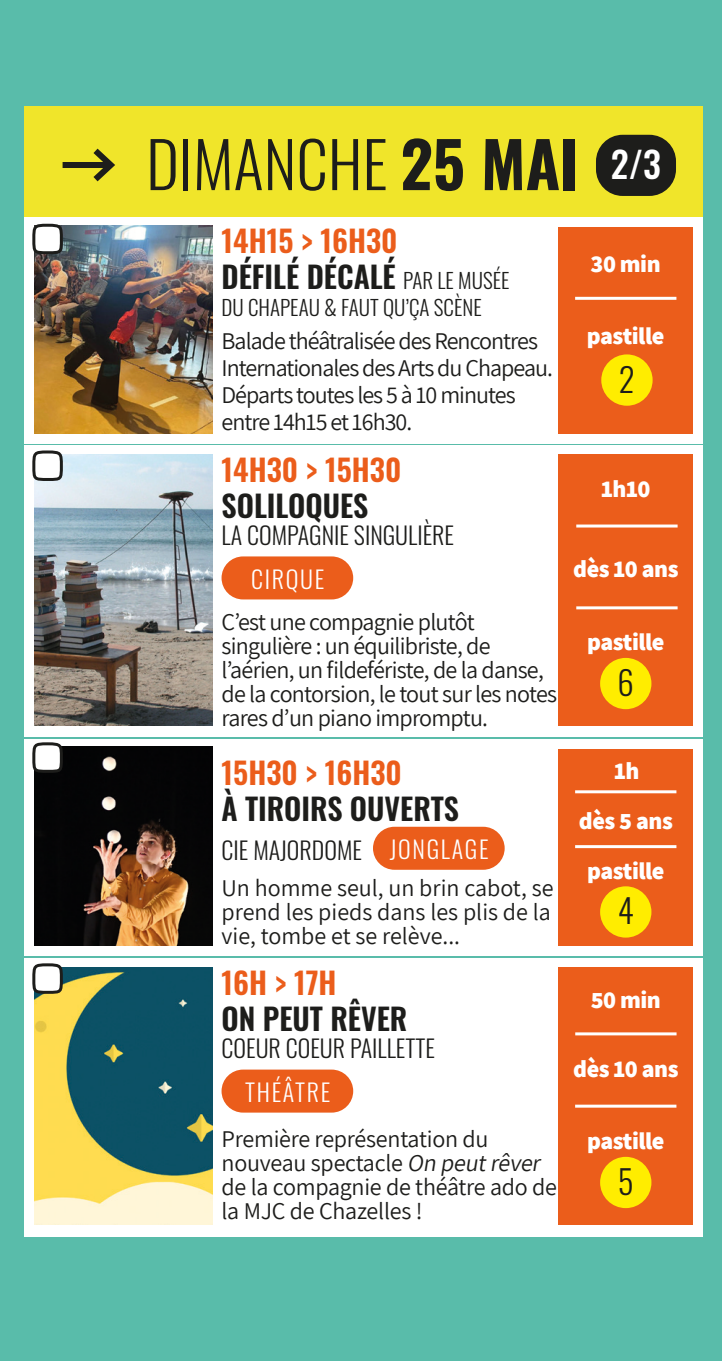
<style>
.page{position:relative;width:722px;height:1361px;background:#fff}
.page>*{position:absolute;margin:0;border:0;box-sizing:border-box;transform-origin:0 0}
.t1{font:300 63px "Oswald";color:#1d1d1b}
.t2{font:500 36px "Oswald";color:#fff}
.t3{font:300 33px "Oswald";color:#1d1d1b}
.t4{font:600 30px/36px "Oswald";color:#1d1d1b}
.t5{font:600 30px "Oswald";color:#eb5d1b}
.t6{font:24px/24px "Assistant";letter-spacing:-.03em;color:#1d1d1b}
.t7{font:24px/24px "Assistant";letter-spacing:-.01em;color:#1d1d1b}
.t8{font:800 24px/49.2px "Assistant";letter-spacing:-.02em;color:#fff;text-align:center}
.t9{font:300 24px "Oswald";color:#1d1d1b}
.t10{font:300 24px "Oswald";letter-spacing:.07em;color:#fff}
.t11{font:300 21px "Oswald";color:#1d1d1b}
.s1{font-weight:700}
.s2{color:#eb5d1b}
.s3{font-weight:300;font-size:21px}
.s4{font-style:italic}
</style>
<div class="page">
<div style="left:0;top:0;width:721px;height:1361px;background:#59bcaa"></div>
<div style="left:25px;top:445px;width:677px;height:292px;background:#fff"></div>
<img style="left:35px;top:455px;width:177px;height:271px">
<div style="left:34px;top:452px;width:27px;height:27px;background:#fff;border-radius:50%"></div>
<div style="left:32px;top:450px;width:31px;height:31px;border:3px solid #1d1d1b;border-radius:50%"></div>
<div style="left:558px;top:455px;width:134px;height:271px;background:#eb5d1b"></div>
<div style="left:599px;top:658px;width:52px;height:51px;background:#ffed00;border-radius:50%"></div>
<div style="left:221px;top:556px;width:132px;height:43px;background:#eb5d1b;border-radius:22px"></div>
<hr style="left:576px;top:524px;width:101px;height:3px;background:#fff">
<hr style="left:576px;top:606px;width:101px;height:3px;background:#fff">
<div style="left:25px;top:739px;width:677px;height:217px;background:#fff"></div>
<img style="left:35px;top:746px;width:177px;height:199px">
<div style="left:34px;top:744px;width:27px;height:27px;background:#fff;border-radius:50%"></div>
<div style="left:32px;top:742px;width:31px;height:31px;border:3px solid #1d1d1b;border-radius:50%"></div>
<div style="left:558px;top:749px;width:134px;height:196px;background:#eb5d1b"></div>
<div style="left:599px;top:886px;width:52px;height:51px;background:#ffed00;border-radius:50%"></div>
<div style="left:373px;top:827px;width:131px;height:43px;background:#eb5d1b;border-radius:22px"></div>
<div style="left:25px;top:958px;width:677px;height:279px;background:#fff"></div>
<img style="left:35px;top:967px;width:177px;height:257px">
<div style="left:34px;top:965px;width:27px;height:27px;background:#fff;border-radius:50%"></div>
<div style="left:32px;top:963px;width:31px;height:31px;border:3px solid #1d1d1b;border-radius:50%"></div>
<div style="left:558px;top:967px;width:134px;height:257px;background:#eb5d1b"></div>
<div style="left:599px;top:1157px;width:52px;height:51px;background:#ffed00;border-radius:50%"></div>
<div style="left:221px;top:1069px;width:132px;height:43px;background:#eb5d1b;border-radius:22px"></div>
<hr style="left:575px;top:1032px;width:101px;height:3px;background:#fff">
<hr style="left:574px;top:1104px;width:102px;height:3px;background:#fff">
<div style="left:25px;top:217px;width:677px;height:226px;background:#fff"></div>
<div style="left:558px;top:227px;width:134px;height:206px;background:#eb5d1b"></div>
<hr style="left:574px;top:297px;width:102px;height:3px;background:#fff">
<div style="left:25px;top:106px;width:677px;height:111px;background:#f0e52a"></div>
<div style="left:63px;top:162px;width:48px;height:6px;background:#1d1d1b"></div>
<svg style="left:87px;top:142px;width:32px;height:46px"></svg>
<div style="left:601px;top:354px;width:51px;height:52px;background:#ffed00;border-radius:50%"></div>
<hr style="left:574px;top:790px;width:102px;height:3px;background:#fff">
<hr style="left:574px;top:845px;width:102px;height:3px;background:#fff">
<img style="left:35px;top:226px;width:177px;height:207px">
<div style="left:34px;top:225px;width:27px;height:28px;background:#fff;border-radius:50%"></div>
<div style="left:32px;top:224px;width:31px;height:30px;border:3px solid #1d1d1b;border-radius:50%"></div>
<div style="left:595px;top:135px;width:80px;height:61px;background:#1d1d1b;border-radius:27px"></div>
<h1 class="t1" style="left:146px;top:108px;width:434px">DIMANCHE <span class="s1">25 MAI</span></h1>
<h2 class="t2" style="left:610px;top:132px;width:52px">2/3</h2>
<p class="t4" style="left:221px;top:219px;width:289px"><span class="s2">14H15 &gt; 16H30<br></span>DÉFILÉ DÉCALÉ <span class="s3">PAR LE MUSÉE</span></p>
<p class="t11" style="left:221px;top:288px;width:261px">DU CHAPEAU &amp; FAUT QU’ÇA SCÈNE</p>
<p class="t6" style="left:221px;top:326px;width:333px;line-height:27px">Balade théâtralisée des Rencontres<br>Internationales des Arts du Chapeau.<br>Départs toutes les 5 à 10 minutes entre 14h15 et 16h30.</p>
<p class="t8" style="left:586px;top:311px;width:79px">pastille</p>
<p class="t8" style="left:590px;top:239px;width:72px">30 min</p>
<h3 class="t3" style="left:618px;top:350px;width:18px">2</h3>
<p class="t5" style="left:221px;top:443px;width:181px">14H30 &gt; 15H30</p>
<p class="t4" style="left:221px;top:485px;width:148px">SOLILOQUES</p>
<p class="t9" style="left:221px;top:514px;width:234px">LA COMPAGNIE SINGULIÈRE</p>
<p class="t10" style="left:251px;top:557px;width:75px">CIRQUE</p>
<p class="t6" style="left:221px;top:608px;width:337px">C’est une compagnie plutôt singulière : un équilibriste, de l’aérien, un fildefériste, de la danse, de la contorsion, le tout sur les notes rares d’un piano impromptu.</p>
<p class="t5" style="left:221px;top:745px;width:182px">15H30 &gt; 16H30</p>
<p class="t4" style="left:221px;top:787px;width:239px">À TIROIRS OUVERTS</p>
<p class="t9" style="left:221px;top:828px;width:142px">CIE MAJORDOME</p>
<p class="t6" style="left:221px;top:874px;width:333px;text-align:justify">Un homme seul, un brin cabot, se prend les pieds dans les plis de la vie, tombe et se relève...</p>
<p class="t10" style="left:389px;top:828px;width:100px">JONGLAGE</p>
<p class="t5" style="left:221px;top:956px;width:116px">16H &gt; 17H</p>
<p class="t4" style="left:221px;top:997px;width:187px">ON PEUT RÊVER</p>
<p class="t9" style="left:221px;top:1026px;width:215px">COEUR COEUR PAILLETTE</p>
<p class="t10" style="left:245px;top:1070px;width:87px">THÉÂTRE</p>
<p class="t7" style="left:221px;top:1125px;width:337px">Première représentation du nouveau spectacle <span class="s4">On peutrêver </span>de la compagnie de théâtre ado de la MJC de Chazelles !</p>
<p class="t8" style="left:600px;top:464px;width:51px">1h10</p>
<p class="t8" style="left:573px;top:543px;width:107px">dès 10 ans</p>
<p class="t8" style="left:586px;top:616px;width:79px">pastille</p>
<h3 class="t3" style="left:617px;top:653px;width:18px">6</h3>
<p class="t8" style="left:578px;top:746px;width:95px">1h<br>dès 5 ans</p>
<p class="t8" style="left:586px;top:845px;width:79px">pastille</p>
<h3 class="t3" style="left:617px;top:881px;width:18px">4</h3>
<p class="t8" style="left:590px;top:974px;width:72px">50 min</p>
<p class="t8" style="left:573px;top:1043px;width:107px">dès 10 ans</p>
<p class="t8" style="left:586px;top:1115px;width:79px">pastille</p>
<h3 class="t3" style="left:617px;top:1152px;width:17px">5</h3>
</div>
